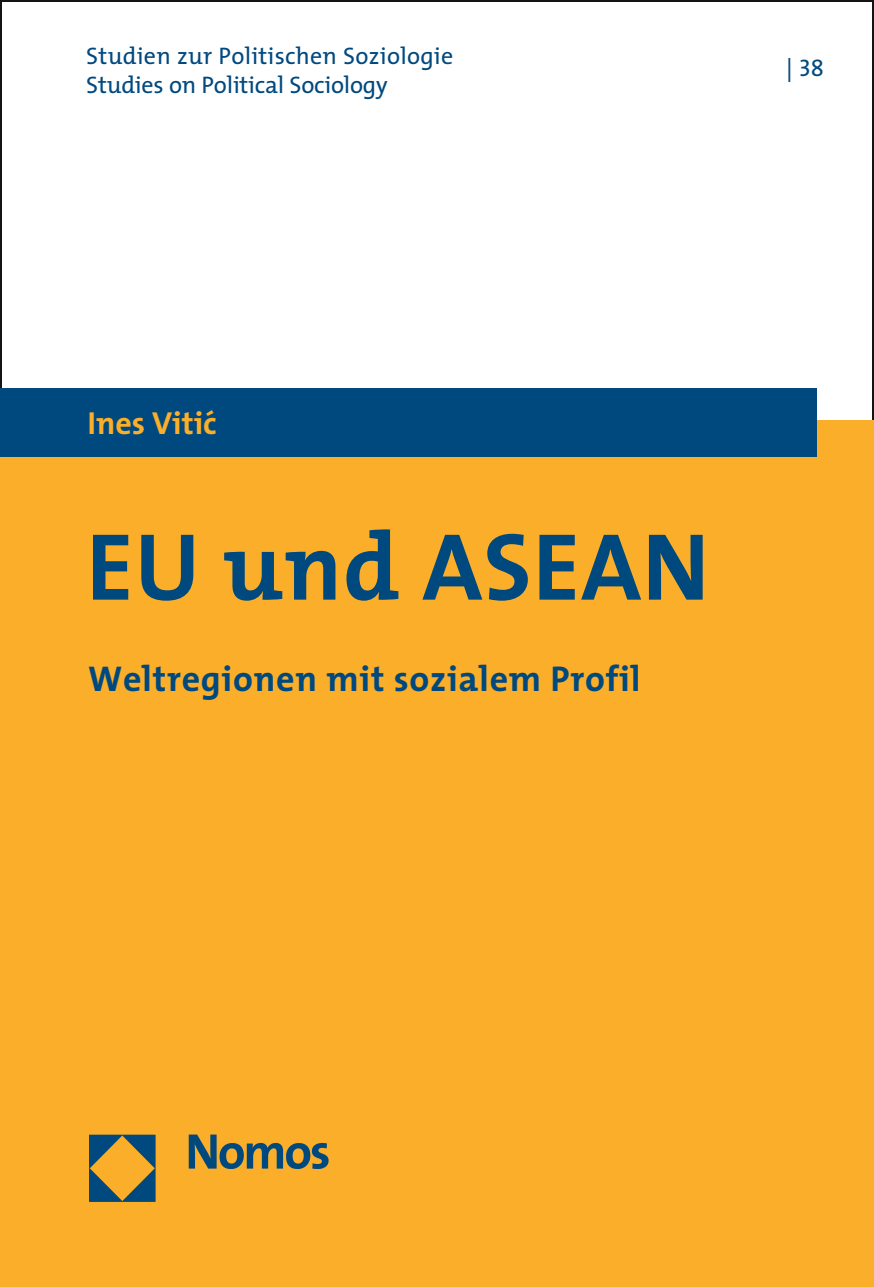
<style>
.page{position:relative;width:874px;height:1287px;background:#fff}
.page>*{position:absolute;margin:0;border:0;box-sizing:border-box;transform-origin:0 0}
.t1{font:700 96px "The Mix";letter-spacing:.01em;color:#00497f}
.t2{font:700 36px "The Mix";letter-spacing:.02em;color:#00497f}
.t3{font:700 32px "The Mix";color:#fbae29}
.t4{font:24px "The Mix";letter-spacing:.01em;color:#00497f}
.t5{font:24px "The Mix";letter-spacing:-.01em;color:#00497f}
.t6{font:24px "The Mix Caps";color:#00497f}
.s1{font-family:"The Mix"}
</style>
<div class="page">
<div style="left:0;top:421px;width:873px;height:866px;background:#fbae29"></div>
<div style="left:0;top:389px;width:816px;height:68px;background:#00497f"></div>
<img style="left:89px;top:1134px;width:240px;height:68px">
<p class="t4" style="left:86px;top:41px;width:368px">Studien zur Politischen Soziologie</p>
<p class="t6" style="left:785px;top:53px;width:39px"><span class="s1">|</span> 38</p>
<p class="t5" style="left:86px;top:70px;width:303px">Studies on Political Sociology</p>
<h3 class="t3" style="left:87px;top:402px;width:131px">Ines Viti´c</h3>
<h1 class="t1" style="left:86px;top:506px;width:624px">EU und ASEAN</h1>
<h2 class="t2" style="left:88px;top:656px;width:553px">Weltregionen mit sozialem Profil</h2>
</div>
